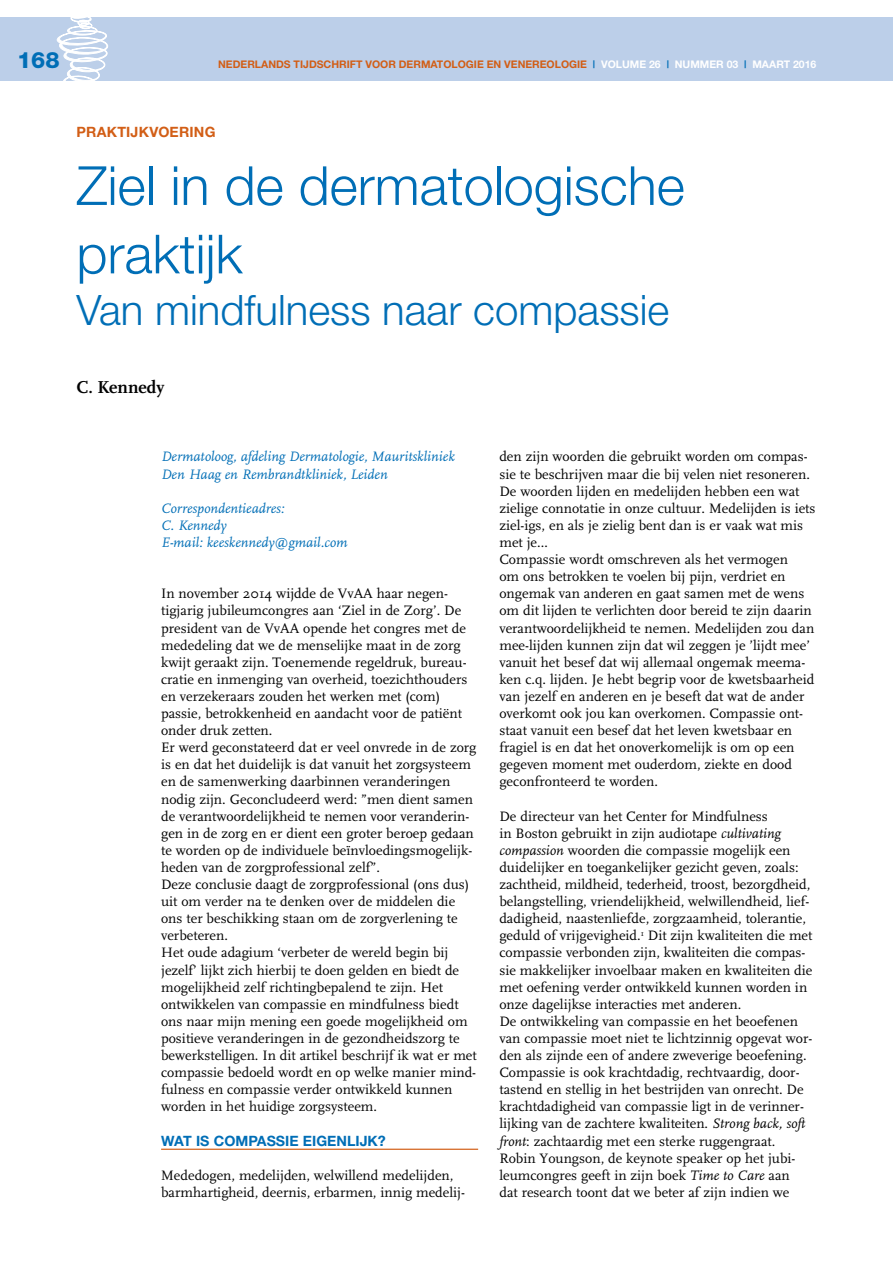
<style>
.page{position:relative;width:893px;height:1263px;background:#fff}
.page>*{position:absolute;margin:0;border:0;box-sizing:border-box;transform-origin:0 0}
.t1{font:300 54px/68.4px "Helvetica Neue";color:#006eb6}
.t2{font:300 42px "Helvetica Neue";color:#006eb6}
.t3{font:800 22.5px "Helvetica Neue";color:#006eb6}
.t4{font:700 18px "FF Scala";color:#000}
.t5{font:14.25px/17.1px "FF Scala";color:#000}
.t6{font:italic 14.25px/17.1px "FF Scala";color:#006eb6}
.t7{font:700 14.25px "Helvetica Neue";color:#006eb6}
.t8{font:700 14.25px "Helvetica Neue";color:#d25e16}
.t9{font:700 10.5px "Helvetica Neue";color:#d25e16}
.t10{font:700 10.5px "Helvetica Neue";color:#fff}
.s1{color:#006eb6}
.s2{color:#fff}
.s3{font-style:italic}
</style>
<div class="page">
<div style="left:0;top:17px;width:893px;height:64px;background:#bccfe9"></div>
<svg style="left:57px;top:17px;width:51px;height:64px"></svg>
<hr style="left:161px;top:1149px;width:317px;height:1px;background:#d25e16">
<h3 class="t3" style="left:17px;top:47px;width:44px">168</h3>
<p class="t9" style="left:218px;top:58px;width:543px">NEDERLANDS TIJDSCHRIFT VOOR DERMATOLOGIE EN VENEREOLOGIE <span class="s1">|</span> <span class="s2">VOLUME 26</span> <span class="s1">|</span> <span class="s2">NUMMER 03</span> <span class="s1">|</span> <span class="s2">MAART</span></p>
<p class="t10" style="left:793px;top:58px;width:25px">2016</p>
<p class="t8" style="left:77px;top:123px;width:11px">PRA</p>
<p class="t8" style="left:107px;top:123px;width:54px">KTIJ KVOERING</p>
<h1 class="t1" style="left:77px;top:150px;width:610px">Ziel in de dermatologische praktijk</h1>
<h2 class="t2" style="left:77px;top:284px;width:594px">Van mindfulness naar compassie</h2>
<p class="t4" style="left:77px;top:377px;width:89px">C. Kennedy</p>
<p class="t6" style="left:161px;top:449px;width:295px">Dermatoloog, afdeling Dermatologie, Mauritskliniek<br>Den Haag en Rembrandtkliniek, Leiden</p>
<p class="t6" style="left:161px;top:500px;width:188px">Correspondentieadres:<br>C. Kennedy<br>E-mail: keeskennedy@gmail.com</p>
<p class="t5" style="left:161px;top:585px;width:317px">In november 2014 wijdde de VvAA haar negen&shy;tigjarig jubileumcongres aan ‘Ziel in de Zorg’. De president van de VvAA opende het congres met de mededeling dat we de menselijke maat in de zorg kwijt geraakt zijn. Toenemende regeldruk, bureau&shy;cratie en inmenging van overheid, toezichthouders en verzekeraars zouden het werken met (com) passie, betrokkenheid en aandacht voor de patiënt onder druk zetten.<br>Er werd geconstateerd dat er veel onvrede in de zorg is en dat het duidelijk is dat vanuit het zorgsysteem en de samenwerking daarbinnen veranderingen nodig zijn. Geconcludeerd werd: ”men dient samen de verantwoordelijkheid te nemen voor veranderin&shy;gen in de zorg en er dient een groter beroep gedaan te worden op de individuele beïnvloedingsmogelijk&shy;heden van de zorgprofessional zelf”.<br>Deze conclusie daagt de zorgprofessional (ons dus) uit om verder na te denken over de middelen die ons ter beschikking staan om de zorgverlening te verbeteren.<br>Het oude adagium ‘verbeter de wereld begin bij jezelf’ lijkt zich hierbij te doen gelden en biedt de mogelijkheid zelf richtingbepalend te zijn. Het ontwikkelen van compassie en mindfulness biedt ons naar mijn mening een goede mogelijkheid om positieve veranderingen in de gezondheidszorg te bewerkstelligen. In dit artikel beschrijf ik wat er met compassie bedoeld wordt en op welke manier mind&shy;fulness en compassie verder ontwikkeld kunnen worden in het huidige zorgsysteem.</p>
<p class="t7" style="left:161px;top:1132px;width:12px">WAT</p>
<p class="t7" style="left:196px;top:1132px;width:30px">IS COM</p>
<p class="t7" style="left:248px;top:1132px;width:18px">PASSIE</p>
<p class="t7" style="left:303px;top:1132px;width:9px">EIGENLIJ</p>
<p class="t7" style="left:368px;top:1132px;width:20px">K?</p>
<p class="t5" style="left:161px;top:1167px;width:305px">Mededogen, medelijden, welwillend medelijden, barmhartigheid, deernis, erbarmen, innig medelij-</p>
<p class="t5" style="left:499px;top:448px;width:318px">den zijn woorden die gebruikt worden om compas&shy;sie te beschrijven maar die bij velen niet resoneren.<br>De woorden lijden en medelijden hebben een wat zielige connotatie in onze cultuur. Medelijden is iets ziel-igs, en als je zielig bent dan is er vaak wat mis met je…<br>Compassie wordt omschreven als het vermogen<br>om ons betrokken te voelen bij pijn, verdriet en ongemak van anderen en gaat samen met de wens om dit lijden te verlichten door bereid te zijn daarin verantwoordelijkheid te nemen. Medelijden zou dan mee-lijden kunnen zijn dat wil zeggen je ’lijdt mee’ vanuit het besef dat wij allemaal ongemak meema&shy;ken c.q. lijden. Je hebt begrip voor de kwetsbaarheid van jezelf en anderen en je beseft dat wat de ander overkomt ook jou kan overkomen. Compassie ont&shy;staat vanuit een besef dat het leven kwetsbaar en fragiel is en dat het onoverkomelijk is om op een gegeven moment met ouderdom, ziekte en dood geconfronteerd te worden.</p>
<p class="t5" style="left:499px;top:808px;width:315px">De directeur van het Center for Mindfulness<br>in Boston gebruikt in zijn audiotape <span class="s3">cultivating compassion</span> woorden die compassie mogelijk een duidelijker en toegankelijker gezicht geven, zoals: zachtheid, mildheid, tederheid, troost, bezorgdheid, belangstelling, vriendelijkheid, welwillendheid, lief&shy;dadigheid, naastenliefde, zorgzaamheid, tolerantie, geduld of vrijgevigheid.<sup>1</sup> Dit zijn kwaliteiten die met compassie verbonden zijn, kwaliteiten die compas&shy;sie makkelijker invoelbaar maken en kwaliteiten die met oefening verder ontwikkeld kunnen worden in onze dagelijkse interacties met anderen.<br>De ontwikkeling van compassie en het beoefenen van compassie moet niet te lichtzinnig opgevat wor&shy;den als zijnde een of andere zweverige beoefening.<br>Compassie is ook krachtdadig, rechtvaardig, door&shy;tastend en stellig in het bestrijden van onrecht. De krachtdadigheid van compassie ligt in de verinner&shy;lijking van de zachtere kwaliteiten. <span class="s3">Strong back, soft front</span>: zachtaardig met een sterke ruggengraat.<br>Robin Youngson, de keynote speaker op het jubi&shy;leumcongres geeft in zijn boek <span class="s3">Time to Care</span> aan<br>dat research toont dat we beter af zijn indien we</p>
</div>
